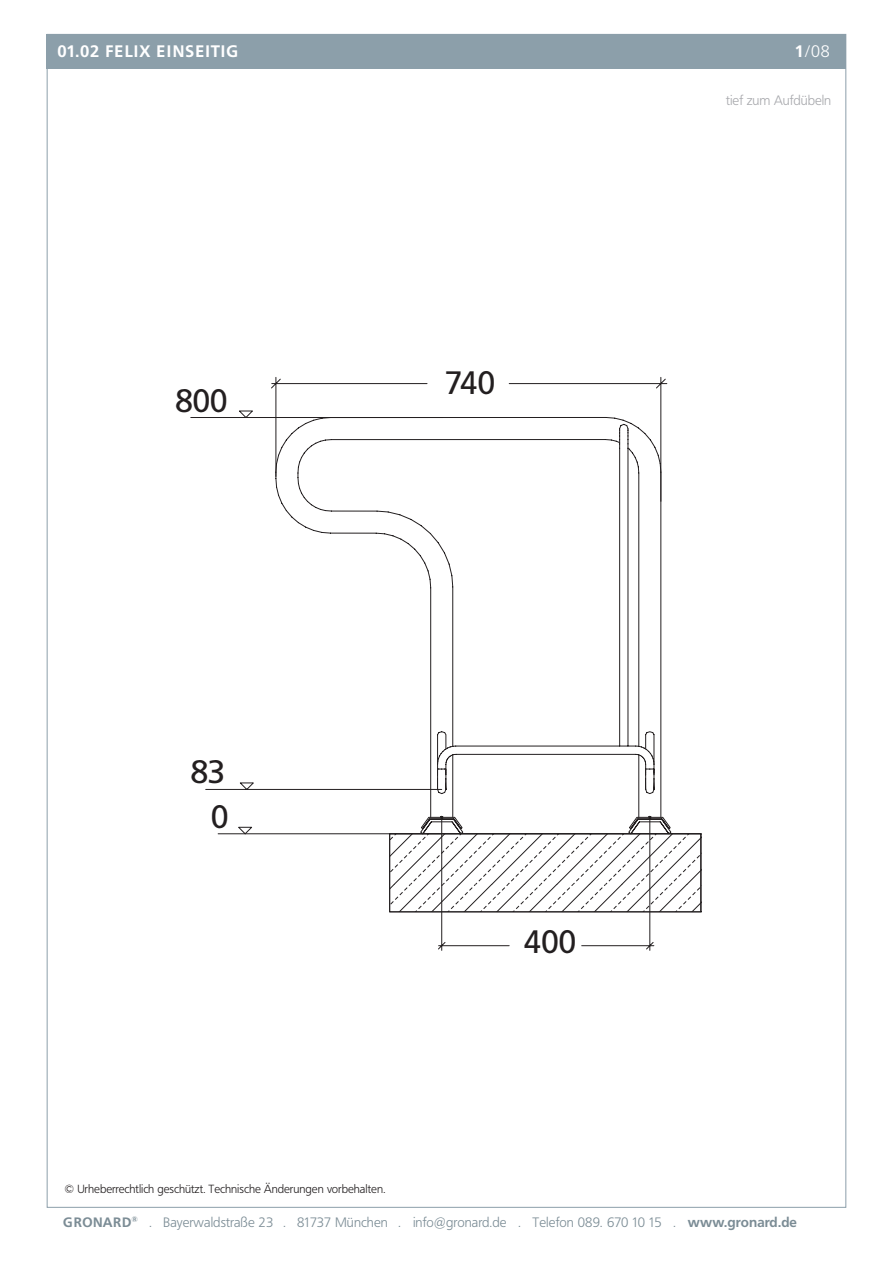
<style>
.page{position:relative;width:893px;height:1263px;background:#fff}
.page>*{position:absolute;margin:0;border:0;box-sizing:border-box;transform-origin:0 0}
.t1{font:32.1px/44.5px "Frutiger BQ";color:#231f20;text-align:right}
.t2{font:700 16.5px "Frutiger BQ";letter-spacing:.07em;color:#fff}
.t3{font:300 16.5px "Frutiger BQ";color:#fff}
.t4{font:300 13.5px "Frutiger BQ";letter-spacing:.01em;color:#7b8c95}
.t5{font:300 13.5px "Frutiger BQ";color:#a8a9ad}
.t6{font:300 11.7px "Frutiger BQ";color:#231f20}
.s1{font-weight:700}
</style>
<div class="page">
<div style="left:47px;top:34px;width:799px;height:1174px;background:#fff;border:1px solid #8c9faa"></div>
<div style="left:47px;top:34px;width:799px;height:34px;background:#8c9faa"></div>
<hr style="left:218px;top:833px;width:483px;height:1px;background:#231f20">
<svg style="left:271px;top:377px;width:431px;height:535px"></svg>
<p class="t2" style="left:57px;top:42px;width:182px">01.02 felix einseitig</p>
<p class="t3" style="left:795px;top:42px;width:37px"><span class="s1">1</span>/08</p>
<h1 class="t1" style="left:175px;top:378px;width:54px">800</h1>
<h1 class="t1" style="left:445px;top:361px;width:52px">740</h1>
<h1 class="t1" style="left:191px;top:750px;width:39px">83<br>0</h1>
<p class="t6" style="left:64px;top:1182px;width:322px">© Urheberrechtlich geschützt. Technische Änderungen vorbehalten.</p>
<h1 class="t1" style="left:524px;top:919px;width:54px">400</h1>
<p class="t5" style="left:726px;top:92px;width:107px">tief zum Aufdübeln</p>
<p class="t4" style="left:63px;top:1214px;width:735px"><span class="s1">GRONARD</span><sup>®</sup> . Bayerwaldstraße 23 . 81737 München . info@gronard.de . Telefon 089. 670 10 15 . <span class="s1">www.gronard.de</span></p>
</div>
